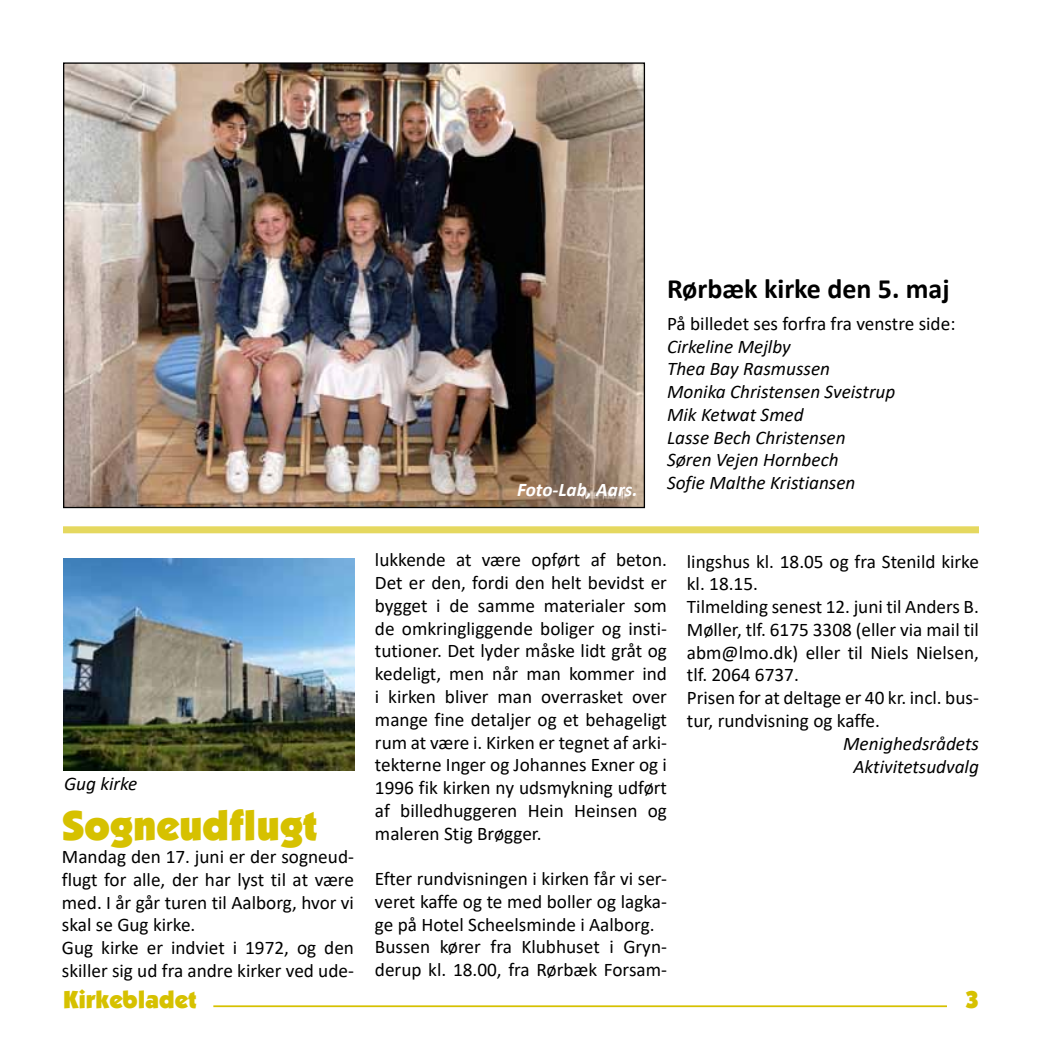
<style>
.page{position:relative;width:1042px;height:1042px;background:#fff}
.page>*{position:absolute;margin:0;border:0;box-sizing:border-box;transform-origin:0 0}
.t1{font:900 42px "Kabel IT Cby BT";color:#d6c100}
.t2{font:700 28px "Calibri";color:#000}
.t3{font:900 24.5px "Kabel IT Cby BT";color:#d6c100}
.t4{font:19.25px/22.8px "Calibri";color:#000}
.t5{font:italic 19.25px/22.8px "Calibri";color:#000}
.t6{font:italic 700 19.25px "Calibri";color:#fff}
</style>
<div class="page">
<hr style="left:213px;top:1005px;width:734px;height:2px;background:#d6c100">
<img style="left:65px;top:64px;width:578px;height:442px">
<div style="left:63px;top:526px;width:916px;height:7px;background:#e5d85f"></div>
<img style="left:63px;top:558px;width:291px;height:213px">
<p class="t5" style="left:64px;top:771px;width:75px">Gug kirke</p>
<h1 class="t1" style="left:62px;top:800px;width:257px">Sogneudflugt</h1>
<p class="t4" style="left:62px;top:845px;width:294px">Mandag den 17. juni er der sogneud&shy;flugt for alle, der har lyst til at være med. I år går turen til Aalborg, hvor vi skal se Gug kirke.<br>Gug kirke er indviet i 1972, og den skiller sig ud fra andre kirker ved ude-</p>
<p class="t6" style="left:517px;top:476px;width:122px">Foto-Lab, Aars.</p>
<h2 class="t2" style="left:667px;top:269px;width:284px">Rørbæk kirke den 5. maj</h2>
<p class="t4" style="left:667px;top:311px;width:290px">På billedet ses forfra fra venstre side:</p>
<p class="t5" style="left:667px;top:334px;width:230px">Cirkeline Mejlby<br>Thea Bay Rasmussen<br>Monika Christensen Sveistrup<br>Mik Ketwat Smed<br>Lasse Bech Christensen<br>Søren Vejen Hornbech<br>Sofie Malthe Kristiansen</p>
<p class="t4" style="left:375px;top:548px;width:294px;text-align:justify">lukkende at være opført af beton.<br>Det er den, fordi den helt bevidst er bygget i de samme materialer som de omkringliggende boliger og insti&shy;tutioner. Det lyder måske lidt gråt og kedeligt, men når man kommer ind i kirken bliver man overrasket over mange fine detaljer og et behageligt rum at være i. Kirken er tegnet af arki&shy;tekterne Inger og Johannes Exner og i 1996 fik kirken ny udsmykning udført af billedhuggeren Hein Heinsen og maleren Stig Brøgger.</p>
<p class="t4" style="left:375px;top:867px;width:294px">Efter rundvisningen i kirken får vi ser&shy;veret kaffe og te med boller og lagka&shy;ge på Hotel Scheelsminde i Aalborg.<br>Bussen kører fra Klubhuset i Gryn&shy;derup kl. 18.00, fra Rørbæk Forsam-</p>
<p class="t4" style="left:687px;top:549px;width:294px">lingshus kl. 18.05 og fra Stenild kirke kl. 18.15.<br>Tilmelding senest 12. juni til Anders B.<br>Møller, tlf. 6175 3308 (eller via mail til abm@lmo.dk) eller til Niels Nielsen, tlf. 2064 6737.<br>Prisen for at deltage er 40 kr. incl. bus&shy;tur, rundvisning og kaffe.</p>
<p class="t5" style="left:843px;top:731px;width:137px;text-align:center">Menighedsrådets<br>Aktivitetsudvalg</p>
<p class="t3" style="left:63px;top:984px;width:135px">Kirkebladet</p>
<p class="t3" style="left:965px;top:984px;width:15px">3</p>
</div>
